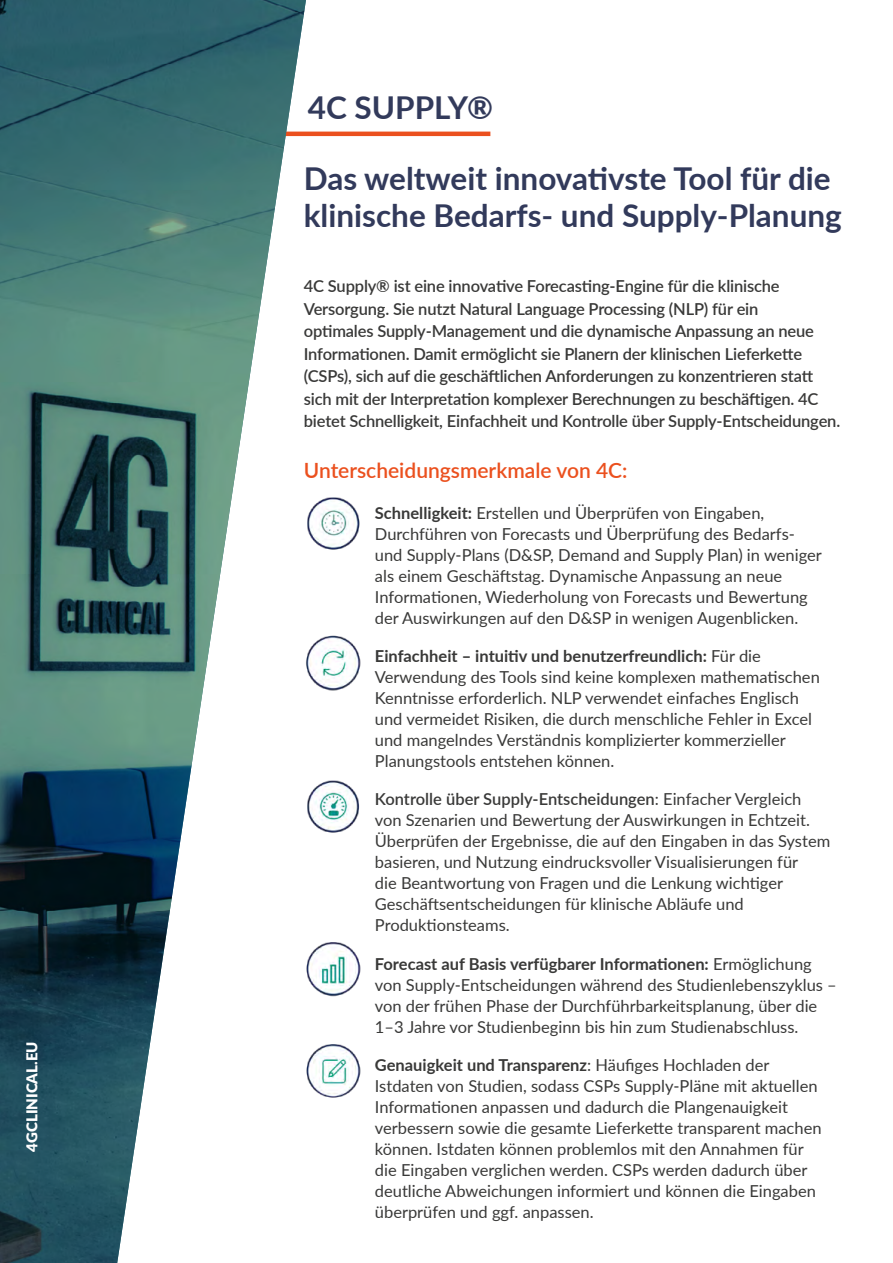
<style>
.page{position:relative;width:893px;height:1263px;background:#fff}
.page>*{position:absolute;margin:0;border:0;box-sizing:border-box;transform-origin:0 0}
.t1{font:700 31.5px/37.8px "Lato";color:#323a5b}
.t2{font:600 21px "Lato";color:#eb501e}
.t3{font:16.5px/21px "Lato";color:#393938}
.t4{font:600 16.5px/22.5px "Lato";letter-spacing:-.01em;color:#393938}
.t5{font:900 15px "Lato";color:#fff}
.s1{font-weight:700}
.s2{font-weight:600}
</style>
<div class="page">
<hr style="left:276px;top:132px;width:214px;height:4px;background:#eb501e">
<img style="left:0;top:0;width:306px;height:1263px">
<img style="left:304px;top:494px;width:56px;height:58px">
<img style="left:304px;top:634px;width:57px;height:57px">
<img style="left:304px;top:777px;width:56px;height:57px">
<img style="left:304px;top:940px;width:57px;height:57px">
<img style="left:304px;top:1042px;width:57px;height:57px">
<p class="t5" style="left:21px;top:1151px;width:111px;rotate:-90deg">4GCLINICAL.EU</p>
<h1 class="t1" style="left:308px;top:87px;width:187px">4C SUPPLY®</h1>
<h1 class="t1" style="left:304px;top:158px;width:540px">Das weltweit innovativste Tool für die klinische Bedarfs- und Supply-Planung</h1>
<p class="t4" style="left:304px;top:274px;width:538px">4C Supply® ist eine innovative Forecasting-Engine für die klinische Versorgung. Sie nutzt Natural Language Processing (NLP) für ein<br>optimales Supply-Management und die dynamische Anpassung an neue Informationen. Damit ermöglicht sie Planern der klinischen Lieferkette (CSPs), sich auf die geschäftlichen Anforderungen zu konzentrieren statt sich mit der Interpretation komplexer Berechnungen zu beschäftigen. 4C bietet Schnelligkeit, Einfachheit und Kontrolle über Supply-Entscheidungen.</p>
<p class="t2" style="left:304px;top:455px;width:325px">Unterscheidungsmerkmale von 4C:</p>
<p class="t3" style="left:375px;top:502px;width:448px"><span class="s1">Schnelligkeit:</span> Erstellen und Überprüfen von Eingaben, Durchführen von Forecasts und Überprüfung des Bedarfs&shy;und Supply-Plans (D&amp;SP, Demand and Supply Plan) in weniger als einem Geschäftstag. Dynamische Anpassung an neue Informationen, Wiederholung von Forecasts und Bewertung der Auswirkungen auf den D&amp;SP in wenigen Augenblicken.</p>
<p class="t3" style="left:375px;top:645px;width:446px"><span class="s1">Einfachheit – intuitiv und benutzerfreundlich:</span> Für die Verwendung des Tools sind keine komplexen mathematischen Kenntnisse erforderlich. NLP verwendet einfaches Englisch und vermeidet Risiken, die durch menschliche Fehler in Excel und mangelndes Verständnis komplizierter kommerzieller Planungstools entstehen können.</p>
<p class="t3" style="left:375px;top:788px;width:457px"><span class="s2">Kontrolle über Supply-Entscheidungen</span>: Einfacher Vergleich von Szenarien und Bewertung der Auswirkungen in Echtzeit.<br>Überprüfen der Ergebnisse, die auf den Eingaben in das System basieren, und Nutzung eindrucksvoller Visualisierungen für<br>die Beantwortung von Fragen und die Lenkung wichtiger Geschäftsentscheidungen für klinische Abläufe und Produktionsteams.</p>
<p class="t3" style="left:375px;top:952px;width:463px"><span class="s1">Forecast auf Basis verfügbarer Informationen:</span> Ermöglichung von Supply-Entscheidungen während des Studienlebenszyklus – von der frühen Phase der Durchführbarkeitsplanung, über die 1–3 Jahre vor Studienbeginn bis hin zum Studienabschluss.</p>
<p class="t3" style="left:375px;top:1053px;width:448px"><span class="s1">Genauigkeit und Transparenz</span>: Häufiges Hochladen der Istdaten von Studien, sodass CSPs Supply-Pläne mit aktuellen Informationen anpassen und dadurch die Plangenauigkeit verbessern sowie die gesamte Lieferkette transparent machen können. Istdaten können problemlos mit den Annahmen für die Eingaben verglichen werden. CSPs werden dadurch über deutliche Abweichungen informiert und können die Eingaben überprüfen und ggf. anpassen.</p>
</div>
